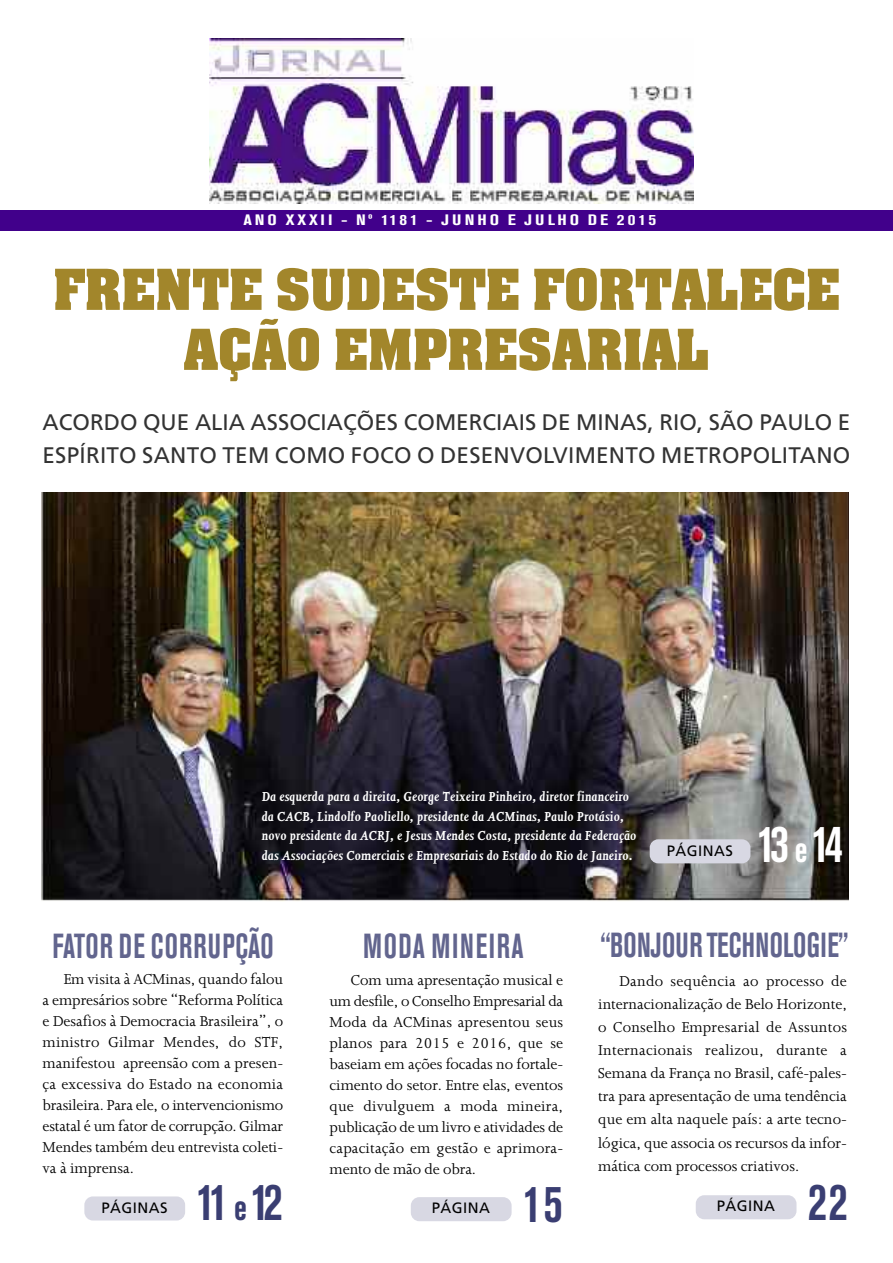
<style>
.page{position:relative;width:893px;height:1263px;background:#fff}
.page>*{position:absolute;margin:0;border:0;box-sizing:border-box;transform-origin:0 0}
.t1{font:700 condensed 52.5px "Akzidenz Grotesk BE";letter-spacing:-.04em;color:#3a3e72;scale:.9 1}
.t2{font:700 condensed 52.5px "Akzidenz Grotesk BE";color:#fff;scale:.9 1}
.t3{font:700 condensed 34.5px "Akzidenz Grotesk BE";letter-spacing:.02em;color:#62658e;scale:.8 1}
.t4{font:700 condensed 34.5px "Akzidenz Grotesk BE";letter-spacing:.045em;color:#62658e;scale:.8 1}
.t5{font:700 condensed 34.5px "Akzidenz Grotesk BE";letter-spacing:.06em;color:#62658e;scale:.8 1}
.t6{font:22.5px/33px "Frutiger";color:#333}
.t7{font:16.5px/21px "Joanna";color:#000;text-align:justify}
.t8{font:italic 700 15px/19.5px "Joanna";letter-spacing:.015em;color:#fff}
.t9{font:700 condensed 15px "Akzidenz Grotesk BE";letter-spacing:.155em;color:#fff;scale:1.3 1}
.t10{font:15px "Frutiger";letter-spacing:.035em;color:#000}
.s1{font-size:36px}
</style>
<div class="page">
<img style="left:41px;top:492px;width:808px;height:409px">
<img style="left:210px;top:39px;width:484px;height:165px">
<div style="left:0;top:210px;width:893px;height:21px;background:#41008b"></div>
<div style="left:696px;top:1195px;width:100px;height:24px;background:#d8d8e3;border-radius:9px"></div>
<div style="left:411px;top:1197px;width:101px;height:24px;background:#d8d8e3;border-radius:9px"></div>
<div style="left:84px;top:1196px;width:101px;height:24px;background:#d8d8e3;border-radius:9px"></div>
<svg style="left:184px;top:319px;width:524px;height:62px"></svg>
<svg style="left:55px;top:268px;width:784px;height:43px"></svg>
<div style="left:650px;top:839px;width:100px;height:24px;background:#d8d8e3;border-radius:9px"></div>
<p class="t9" style="left:244px;top:215px;width:319px">ANO XXXII - Nº 1181 - JUNHO E JULHO DE 2015</p>
<h3 class="t6" style="left:43px;top:407px;width:809px">ACORDO QUE ALIA ASSOCIAÇÕES COMERCIAIS DE MINAS, RIO, SÃO PAULO E<br>ESPÍRITO SANTO TEM COMO FOCO O DESENVOLVIMENTO METROPOLITANO</h3>
<p class="t8" style="left:262px;top:788px;width:376px">Da esquerda para a direita, George Teixeira Pinheiro, diretor financeiro da CACB, Lindolfo Paoliello, presidente da ACMinas, Paulo Protásio, novo presidente da ACRJ, e Jesus Mendes Costa, presidente da Federação das Associações Comerciais e Empresariais do Estado do Rio de Janeiro.</p>
<p class="t10" style="left:667px;top:845px;width:68px">PÁGINAS</p>
<h1 class="t2" style="left:757px;top:825px;width:97px">13 <span class="s1">e</span>14</h1>
<h2 class="t4" style="left:52px;top:934px;width:278px">FATOR DE CORRUPÇÃO</h2>
<h2 class="t5" style="left:363px;top:934px;width:202px">MODA MINEIRA</h2>
<h2 class="t3" style="left:601px;top:933px;width:311px">“BONJOUR TECHNOLOGIE”</h2>
<p class="t7" style="left:43px;top:970px;width:242px;text-indent:21px">Em visita à ACMinas, quando falou a empresários sobre “Reforma Política e Desafios à Democracia Brasileira”, o ministro Gilmar Mendes, do STF, manifestou apreensão com a presen&shy;ça excessiva do Estado na economia brasileira. Para ele, o intervencionismo estatal é um fator de corrupção. Gilmar Mendes também deu entrevista coleti&shy;va à imprensa.</p>
<p class="t7" style="left:330px;top:971px;width:235px;text-indent:21px">Com uma apresentação musical e um desfile, o Conselho Empresarial da Moda da ACMinas apresentou seus planos para 2015 e 2016, que se baseiam em ações focadas no fortale&shy;cimento do setor. Entre elas, eventos que divulguem a moda mineira, publicação de um livro e atividades de capacitação em gestão e aprimora&shy;mento de mão de obra.</p>
<p class="t7" style="left:598px;top:971px;width:250px;line-height:23.1px;text-indent:21px">Dando sequência ao processo de internacionalização de Belo Horizonte, o Conselho Empresarial de Assuntos Internacionais realizou, durante a Semana da França no Brasil, café-pales&shy;tra para apresentação de uma tendência que em alta naquele país: a arte tecno&shy;lógica, que associa os recursos da infor&shy;mática com processos criativos.</p>
<p class="t10" style="left:101px;top:1202px;width:68px">PÁGINAS</p>
<h1 class="t1" style="left:196px;top:1183px;width:97px">11 <span class="s1">e</span>12</h1>
<p class="t10" style="left:432px;top:1202px;width:60px">PÁGINA</p>
<h1 class="t1" style="left:523px;top:1185px;width:45px">15</h1>
<p class="t10" style="left:717px;top:1200px;width:60px">PÁGINA</p>
<h1 class="t1" style="left:808px;top:1183px;width:45px">22</h1>
</div>
